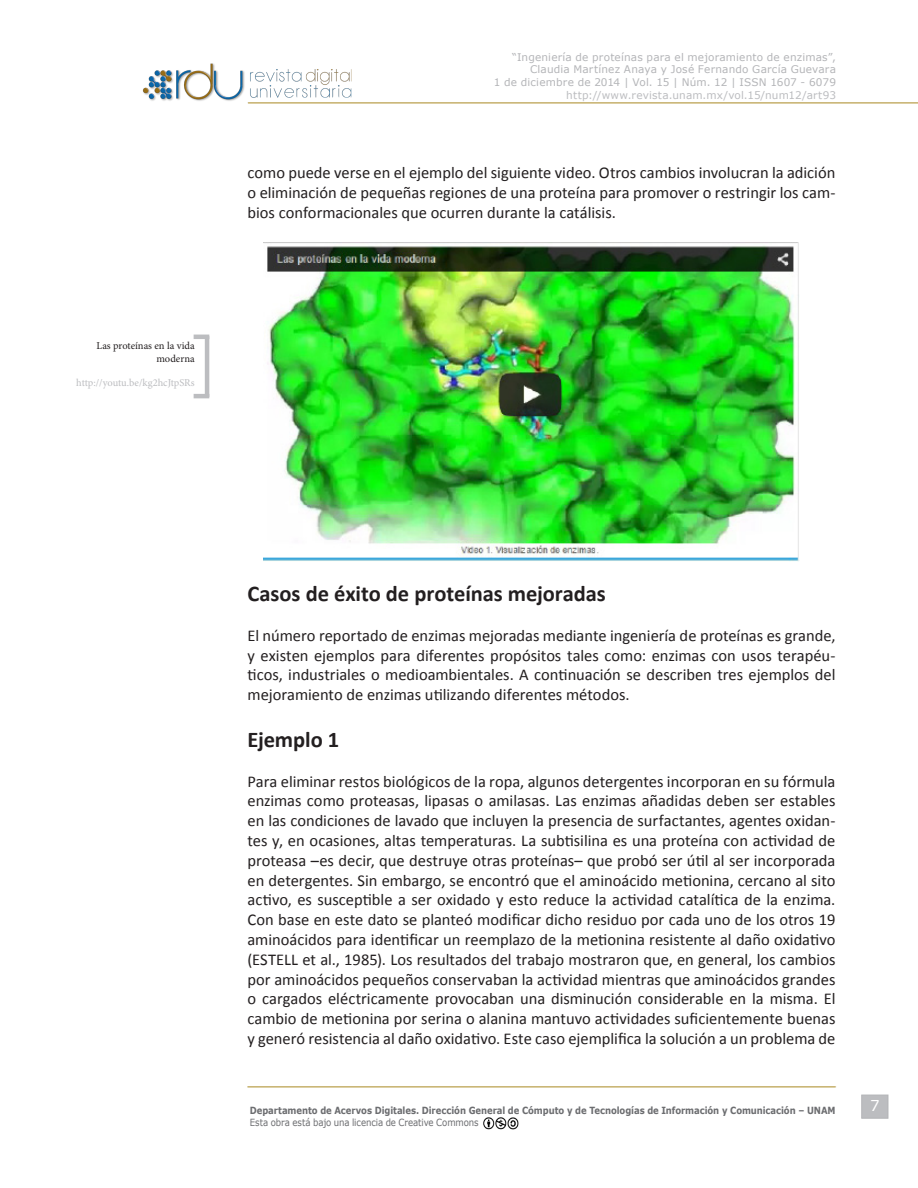
<style>
.page{position:relative;width:918px;height:1188px;background:#fff}
.page>*{position:absolute;margin:0;border:0;box-sizing:border-box;transform-origin:0 0}
.subtitulo_2_de_texto{font:700 22.5px "Calibri";letter-spacing:-.005em;color:#231f20}
.subtitulo_2_de_texto-2{font:16.5px/19.8px "Calibri";color:#231f20;text-align:justify}
.t1{font:15px "Verdana";color:#fff}
.t2{font:10.5px/12.6px "Verdana";letter-spacing:.015em;color:#b4b5b8;text-align:right}
.t3{font:10.5px "Verdana";letter-spacing:.015em;color:#bcbdc0}
.epigrafe{font:10.5px/12.6px "Minion Pro";color:#231f20;text-align:right}
.epigrafe-2{font:10.5px "Minion Pro";letter-spacing:-.01em;color:#bcbdc0}
.t4{font:700 9.9px "Verdana";letter-spacing:-.01em;color:#6c6d70;scale:.86 1}
.t5{font:9.9px "Verdana";letter-spacing:-.01em;color:#6c6d70;scale:.87 1}
</style>
<div class="page">
<div style="left:861px;top:1095px;width:27px;height:24px;background:#bcbdc0"></div>
<img style="left:142px;top:63px;width:210px;height:38px">
<hr style="left:247px;top:102px;width:671px;height:2px;background:#cbb87c">
<hr style="left:248px;top:103px;width:670px;height:1px;background:#ba9b32">
<hr style="left:247px;top:1086px;width:589px;height:2px;background:#cab677">
<hr style="left:248px;top:1087px;width:588px;height:1px;background:#ba9b32">
<img style="left:483px;top:1117px;width:36px;height:13px">
<img style="left:263px;top:242px;width:536px;height:319px">
<hr style="left:205px;top:336px;width:4px;height:61px;background:#bcbdc0">
<hr style="left:194px;top:394px;width:15px;height:4px;background:#bcbdc0">
<hr style="left:194px;top:335px;width:15px;height:4px;background:#bcbdc0">
<p class="epigrafe" style="left:97px;top:340px;width:100px">Las proteínas en la vida moderna</p>
<p class="epigrafe-2" style="left:76px;top:376px;width:120px">http://youtu.be/kg2hcJtpSRs</p>
<p class="t2" style="left:494px;top:51px;width:344px">“Ingeniería de proteínas para el mejoramiento de enzimas”,<br>Claudia Martínez Anaya y José Fernando García Guevara<br>1 de diciembre de 2014 | Vol. 15 | Núm. 12 | ISSN 1607 - 6079</p>
<p class="t3" style="left:566px;top:88px;width:271px">http://www.revista.unam.mx/vol.15/num12/art93</p>
<p class="subtitulo_2_de_texto-2" style="left:248px;top:163px;width:589px">como puede verse en el ejemplo del siguiente video. Otros cambios involucran la adición o eliminación de pequeñas regiones de una proteína para promover o restringir los cam&shy;bios conformacionales que ocurren durante la catálisis.</p>
<p class="subtitulo_2_de_texto" style="left:248px;top:579px;width:360px">Casos de éxito de proteínas mejoradas</p>
<p class="subtitulo_2_de_texto-2" style="left:248px;top:625px;width:590px">El número reportado de enzimas mejoradas mediante ingeniería de proteínas es grande, y existen ejemplos para diferentes propósitos tales como: enzimas con usos terapéu&shy;ticos, industriales o medioambientales. A continuación se describen tres ejemplos del mejoramiento de enzimas utilizando diferentes métodos.</p>
<p class="subtitulo_2_de_texto" style="left:248px;top:725px;width:93px">Ejemplo 1</p>
<p class="subtitulo_2_de_texto-2" style="left:248px;top:771px;width:590px">Para eliminar restos biológicos de la ropa, algunos detergentes incorporan en su fórmula enzimas como proteasas, lipasas o amilasas. Las enzimas añadidas deben ser estables en las condiciones de lavado que incluyen la presencia de surfactantes, agentes oxidan&shy;tes y, en ocasiones, altas temperaturas. La subtisilina es una proteína con actividad de proteasa –es decir, que destruye otras proteínas– que probó ser útil al ser incorporada en detergentes. Sin embargo, se encontró que el aminoácido metionina, cercano al sito activo, es susceptible a ser oxidado y esto reduce la actividad catalítica de la enzima.<br>Con base en este dato se planteó modificar dicho residuo por cada uno de los otros 19 aminoácidos para identificar un reemplazo de la metionina resistente al daño oxidativo (ESTELL et al., 1985). Los resultados del trabajo mostraron que, en general, los cambios por aminoácidos pequeños conservaban la actividad mientras que aminoácidos grandes o cargados eléctricamente provocaban una disminución considerable en la misma. El cambio de metionina por serina o alanina mantuvo actividades suficientemente buenas y generó resistencia al daño oxidativo. Este caso ejemplifica la solución a un problema de</p>
<p class="t4" style="left:250px;top:1103px;width:683px">Departamento de Acervos Digitales. Dirección General de Cómputo y de Tecnologías de Información y Comunicación – UNAM</p>
<p class="t5" style="left:250px;top:1115px;width:265px">Esta obra está bajo una licencia de Creative Commons</p>
<p class="t1" style="left:870px;top:1096px;width:11px">7</p>
</div>
